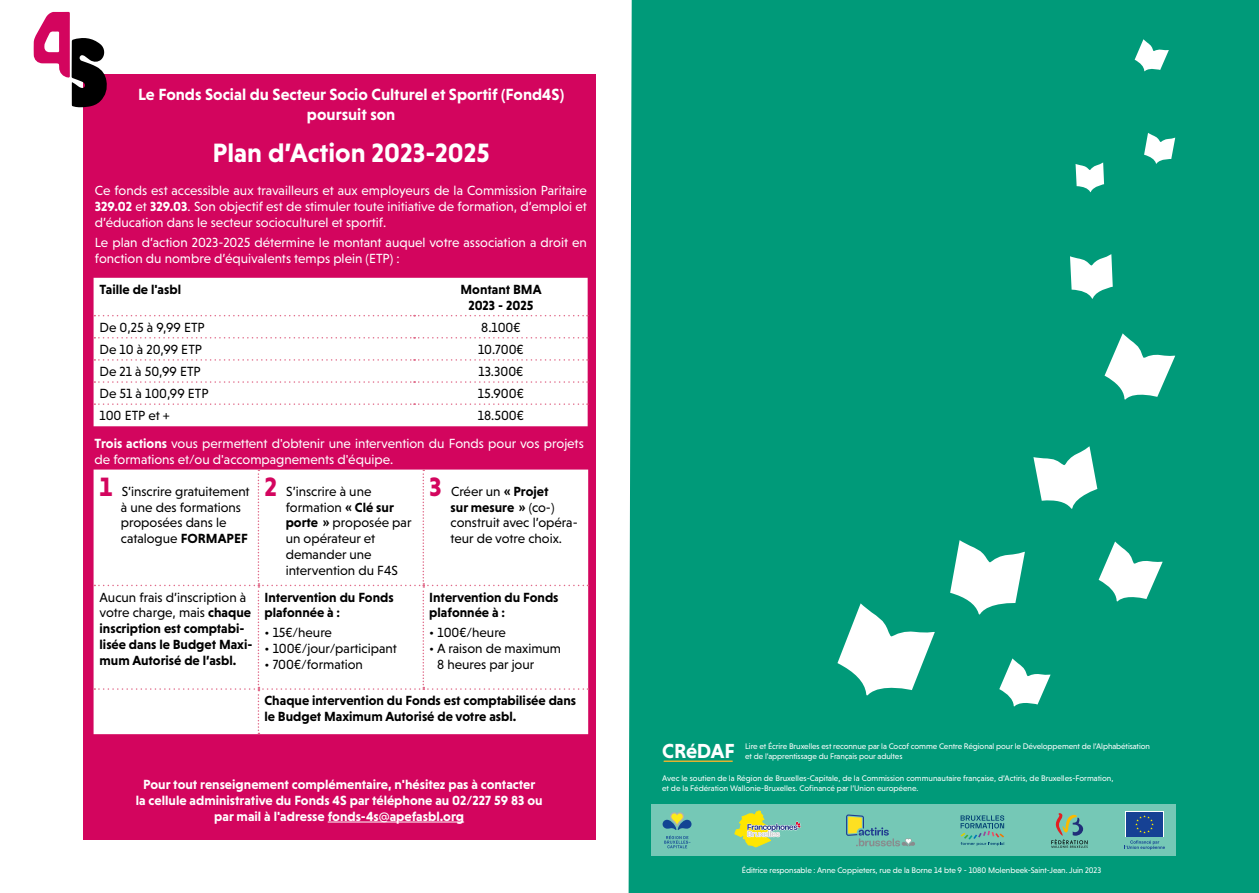
<style>
.page{position:relative;width:1259px;height:893px;background:#fff}
.page>*{position:absolute;margin:0;border:0;box-sizing:border-box;transform-origin:0 0}
.t1{font:700 27px "Niveau Grotesk";color:#fff}
.t2{font:700 20.7px "Niveau Grotesk";letter-spacing:-.01em;color:#fff}
.t3{font:700 16.5px/20.2px "Niveau Grotesk";color:#fff;text-align:center}
.t4{font:13.5px/15.8px "Niveau Grotesk";color:#fff}
.t5{font:13.5px/15.8px "Niveau Grotesk";color:#000}
.t6{font:700 13.5px/15.8px "Niveau Grotesk";color:#000}
.t7{font:700 13.5px/15.8px "Niveau Grotesk";color:#fff;text-align:center}
.t8{font:8.25px/10.5px "Niveau Grotesk";letter-spacing:-.01em;color:#fff}
.s1{font-weight:700}
.s2{color:#000}
.s3{font-weight:700;font-size:27px;color:#d3055e}
.s4{font-weight:400}
</style>
<div class="page">
<div style="left:83px;top:75px;width:512px;height:765px;background:#d3055e"></div>
<svg style="left:34px;top:12px;width:74px;height:95px"></svg>
<div style="left:94px;top:278px;width:493px;height:148px;background:#fff"></div>
<svg style="left:94px;top:315px;width:494px;height:1px"></svg>
<svg style="left:94px;top:337px;width:494px;height:2px"></svg>
<svg style="left:94px;top:359px;width:494px;height:2px"></svg>
<svg style="left:94px;top:381px;width:494px;height:2px"></svg>
<svg style="left:94px;top:403px;width:494px;height:2px"></svg>
<div style="left:94px;top:470px;width:494px;height:264px;background:#fff"></div>
<hr style="left:328px;top:822px;width:136px;height:1px;background:#fff">
<div style="left:628px;top:0;width:631px;height:893px;background:#009a79"></div>
<div style="left:651px;top:805px;width:524px;height:51px;background:#75c8b6"></div>
<hr style="left:664px;top:760px;width:68px;height:2px;background:#fab528">
<svg style="left:837px;top:603px;width:98px;height:93px"></svg>
<svg style="left:950px;top:540px;width:75px;height:75px"></svg>
<svg style="left:1098px;top:541px;width:64px;height:61px"></svg>
<svg style="left:1033px;top:446px;width:64px;height:63px"></svg>
<svg style="left:1104px;top:333px;width:71px;height:67px"></svg>
<svg style="left:1075px;top:162px;width:29px;height:30px"></svg>
<svg style="left:1144px;top:133px;width:31px;height:31px"></svg>
<svg style="left:1134px;top:39px;width:34px;height:33px"></svg>
<svg style="left:999px;top:658px;width:51px;height:49px"></svg>
<svg style="left:1070px;top:254px;width:42px;height:45px"></svg>
<svg style="left:846px;top:814px;width:69px;height:32px"></svg>
<svg style="left:734px;top:811px;width:66px;height:36px"></svg>
<svg style="left:960px;top:815px;width:44px;height:31px"></svg>
<svg style="left:1051px;top:813px;width:36px;height:35px"></svg>
<svg style="left:662px;top:812px;width:29px;height:36px"></svg>
<div style="left:1125px;top:811px;width:38px;height:26px;background:#fff"></div>
<div style="left:1126px;top:812px;width:37px;height:25px;background:#164194"></div>
<svg style="left:1135px;top:815px;width:18px;height:18px"></svg>
<svg style="left:1124px;top:840px;width:41px;height:10px"></svg>
<p class="t3" style="left:138px;top:84px;width:427px">Le Fonds Social du Secteur Socio Culturel et Sportif (Fond4S) poursuit son</p>
<h1 class="t1" style="left:212px;top:137px;width:279px">Plan d’Action 2023-2025</h1>
<p class="t4" style="left:95px;top:183px;width:493px;text-align:justify">Ce fonds est accessible aux travailleurs et aux employeurs de la Commission Paritaire <span class="s1">329.02</span> et <span class="s1">329.03</span>. Son objectif est de stimuler toute initiative de formation, d’emploi et d’éducation dans le secteur socioculturel et sportif.</p>
<p class="t4" style="left:95px;top:234px;width:493px">Le plan d’action 2023-2025 détermine le montant auquel votre association a droit en fonction du nombre d’équivalents temps plein (ETP) :</p>
<p class="t6" style="left:100px;top:281px;width:83px">Taille de l'asbl</p>
<p class="t6" style="left:460px;top:281px;width:82px;text-align:center">Montant BMA<br>2023 - 2025</p>
<p class="t5" style="left:100px;top:319px;width:107px">De 0,25 à 9,99 ETP</p>
<p class="t5" style="left:481px;top:319px;width:41px">8.100€</p>
<p class="t5" style="left:100px;top:341px;width:104px">De 10 à 20,99 ETP</p>
<p class="t5" style="left:478px;top:341px;width:47px">10.700€</p>
<p class="t5" style="left:100px;top:363px;width:103px">De 21 à 50,99 ETP</p>
<p class="t5" style="left:478px;top:363px;width:46px">13.300€</p>
<p class="t5" style="left:100px;top:386px;width:111px">De 51 à 100,99 ETP</p>
<p class="t5" style="left:478px;top:386px;width:47px">15.900€</p>
<p class="t5" style="left:100px;top:408px;width:72px">100 ETP et +</p>
<p class="t4" style="left:95px;top:402px;width:491px;line-height:27.5px;text-indent:383px"><span class="s2">18.500€<br></span><span class="s1">Trois actions</span> vous permettent d'obtenir une intervention du Fonds pour vos projets</p>
<p class="t4" style="left:95px;top:451px;width:300px">de formations et/ou d'accompagnements d'équipe.</p>
<p class="t5" style="left:121px;top:483px;width:130px;text-indent:-21px"><span class="s3">1</span> S’inscrire gratuitement à une des formations proposées dans le catalogue <span class="s1">FORMAPEF</span></p>
<p class="t5" style="left:286px;top:483px;width:127px;text-indent:-21px"><span class="s3">2</span> S’inscrire à une formation <span class="s1">« Clé sur porte »</span> proposée par un opérateur et demander une intervention du F4S</p>
<p class="t5" style="left:450px;top:483px;width:129px;text-indent:-21px"><span class="s3">3</span> Créer un <span class="s1">« Projet<br>sur mesure »</span> (co-) construit avec l’opéra&shy;teur de votre choix.</p>
<p class="t6" style="left:100px;top:589px;width:154px"><span class="s4">Aucun frais d’inscription à votre charge, mais</span> chaque inscription est comptabi&shy;lisée dans le Budget Maxi&shy;mum Autorisé de l’asbl.</p>
<p class="t6" style="left:264px;top:589px;width:131px">Intervention du Fonds plafonnée à :</p>
<p class="t6" style="left:429px;top:589px;width:131px">Intervention du Fonds plafonnée à :</p>
<p class="t5" style="left:429px;top:625px;width:78px">• 100€/heure</p>
<p class="t5" style="left:437px;top:641px;width:125px;text-indent:-8px">• A raison de maximum<br>8 heures par jour</p>
<p class="t6" style="left:264px;top:693px;width:313px">Chaque intervention du Fonds est comptabilisée dans le Budget Maximum Autorisé de votre asbl.</p>
<p class="t5" style="left:264px;top:625px;width:69px">• 15€/heure</p>
<p class="t5" style="left:264px;top:641px;width:134px">• 100€/jour/participant</p>
<p class="t5" style="left:264px;top:656px;width:100px">• 700€/formation</p>
<p class="t8" style="left:745px;top:741px;width:406px">Lire et Écrire Bruxelles est reconnue par la Cocof comme Centre Régional pour le Développement de l’Alphabétisation</p>
<h2 class="t2" style="left:662px;top:739px;width:74px">CRéDAF</h2>
<p class="t8" style="left:745px;top:750px;width:159px">et de l’apprentissage du Français pour adultes</p>
<p class="t7" style="left:136px;top:776px;width:408px">Pour tout renseignement complémentaire, n'hésitez pas à contacter<br>la cellule administrative du Fonds 4S par téléphone au 02/227 59 83 ou par mail à l'adresse fonds-4s@apefasbl.org</p>
<p class="t8" style="left:662px;top:773px;width:453px">Avec le soutien de la Région de Bruxelles-Capitale, de la Commission communautaire française, d’Actiris, de Bruxelles-Formation, et de la Fédération Wallonie-Bruxelles. Cofinancé par l’Union européene.</p>
<p class="t8" style="left:742px;top:865px;width:361px">Éditrice responsable : Anne Coppieters, rue de la Borne 14 bte 9 - 1080 Molenbeek-Saint-Jean. Juin 2023</p>
</div>
